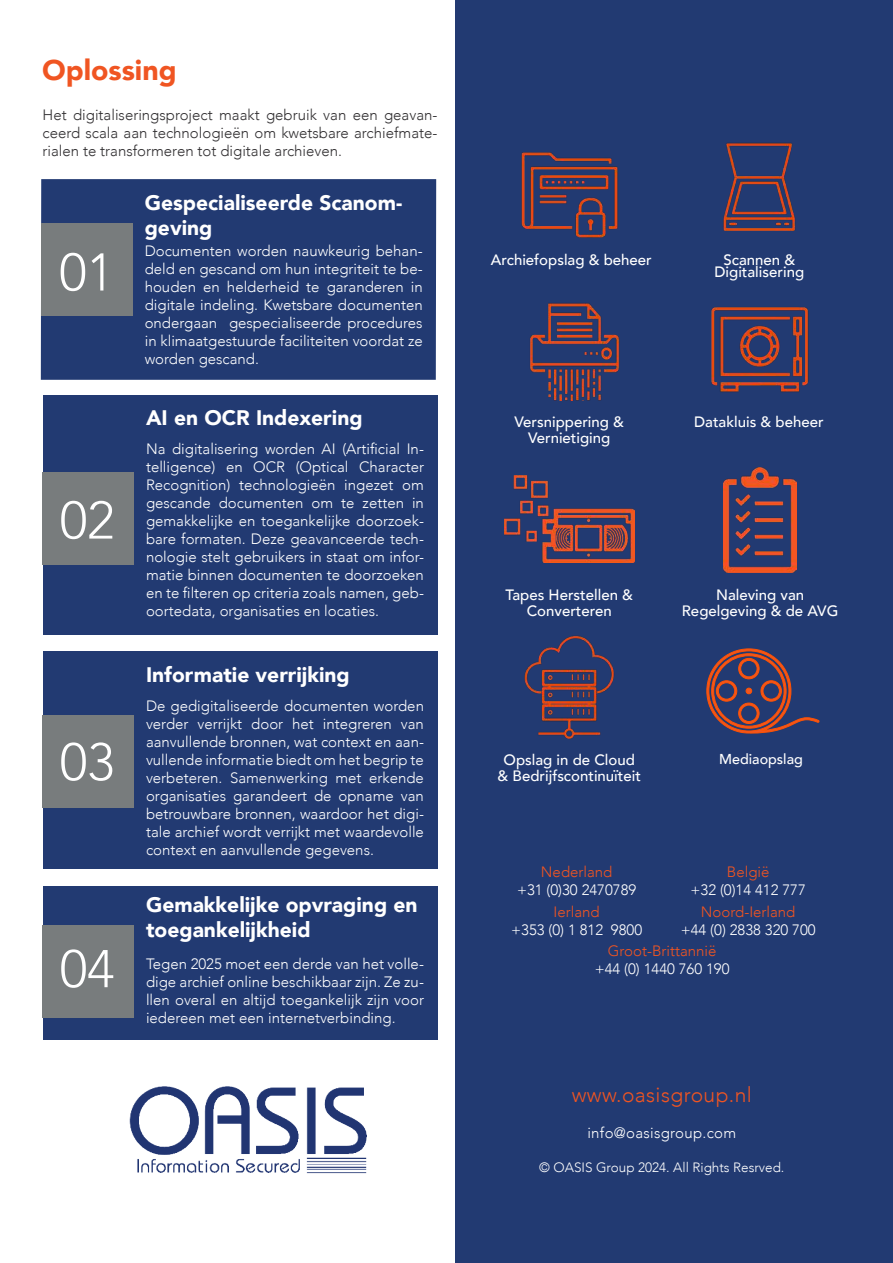
<style>
.page{position:relative;width:893px;height:1263px;background:#fff}
.page>*{position:absolute;margin:0;border:0;box-sizing:border-box;transform-origin:0 0}
.t1{font:300 52.5px "Avenir";color:#fff}
.t2{font:900 28.5px "Avenir";color:#f05522}
.t3{font:900 21px/25.2px "Avenir";color:#fff}
.t4{font:300 21px "Avenir";letter-spacing:.02em;color:#f05522}
.t5{font:300 15px/18px "Avenir";color:#fff;text-align:justify}
.t6{font:500 15px/15.9px "Avenir";color:#fff;text-align:center}
.t7{font:300 15px/18px "Avenir";color:#323032;text-align:justify}
.t8{font:300 15px "Avenir";color:#f05522}
.t9{font:300 15px "Avenir";letter-spacing:.02em;color:#fff}
.t10{font:500 14.25px "Avenir";color:#fff}
.t11{font:300 13.5px "Avenir";color:#fff}
</style>
<div class="page">
<div style="left:455px;top:0;width:438px;height:1263px;background:#223a72"></div>
<div style="left:43px;top:395px;width:394px;height:240px;background:#223a72"></div>
<div style="left:43px;top:652px;width:394px;height:217px;background:#223a72"></div>
<div style="left:43px;top:886px;width:394px;height:153px;background:#223a72"></div>
<div style="left:43px;top:472px;width:91px;height:92px;background:#787c7d"></div>
<div style="left:43px;top:715px;width:91px;height:93px;background:#787c7d"></div>
<div style="left:43px;top:925px;width:91px;height:92px;background:#787c7d"></div>
<div style="left:41px;top:179px;width:395px;height:201px;background:#223a72"></div>
<div style="left:41px;top:223px;width:91px;height:93px;background:#787c7d"></div>
<img style="left:504px;top:475px;width:130px;height:87px">
<img style="left:711px;top:307px;width:98px;height:85px">
<img style="left:530px;top:303px;width:90px;height:97px">
<img style="left:524px;top:635px;width:91px;height:104px">
<img style="left:723px;top:467px;width:73px;height:105px">
<svg style="left:706px;top:648px;width:114px;height:86px"></svg>
<img style="left:723px;top:142px;width:73px;height:89px">
<img style="left:521px;top:152px;width:97px;height:86px">
<img style="left:129px;top:1087px;width:237px;height:87px">
<h2 class="t2" style="left:42px;top:58px;width:136px">Oplossing</h2>
<p class="t7" style="left:43px;top:107px;width:396px">Het digitaliseringsproject maakt gebruik van een geavan&shy;ceerd scala aan technologieën om kwetsbare archiefmate&shy;rialen te transformeren tot digitale archieven.</p>
<h3 class="t3" style="left:145px;top:192px;width:259px">Gespecialiseerde Scanom&shy;geving</h3>
<h1 class="t1" style="left:59px;top:250px;width:56px">01</h1>
<p class="t5" style="left:145px;top:243px;width:279px">Documenten worden nauwkeurig behan&shy;deld en gescand om hun integriteit te be&shy;houden en helderheid te garanderen in digitale indeling. Kwetsbare documenten ondergaan gespecialiseerde procedures in klimaatgestuurde faciliteiten voordat ze worden gescand.</p>
<h1 class="t1" style="left:60px;top:498px;width:56px">02</h1>
<h1 class="t1" style="left:60px;top:740px;width:56px">03</h1>
<h1 class="t1" style="left:60px;top:947px;width:56px">04</h1>
<h3 class="t3" style="left:146px;top:407px;width:218px">AI en OCR Indexering</h3>
<p class="t5" style="left:146px;top:440px;width:279px">Na digitalisering worden AI (Artificial In&shy;telligence) en OCR (Optical Character Recognition) technologieën ingezet om gescande documenten om te zetten in gemakkelijke en toegankelijke doorzoek&shy;bare formaten. Deze geavanceerde tech&shy;nologie stelt gebruikers in staat om infor&shy;matie binnen documenten te doorzoeken en te filteren op criteria zoals namen, geb&shy;oortedata, organisaties en locaties.</p>
<h3 class="t3" style="left:146px;top:664px;width:205px">Informatie verrijking</h3>
<p class="t5" style="left:146px;top:698px;width:279px">De gedigitaliseerde documenten worden verder verrijkt door het integreren van aanvullende bronnen, wat context en aan&shy;vullende informatie biedt om het begrip te verbeteren. Samenwerking met erkende organisaties garandeert de opname van betrouwbare bronnen, waardoor het digi&shy;tale archief wordt verrijkt met waardevolle context en aanvullende gegevens.</p>
<h3 class="t3" style="left:146px;top:894px;width:273px">Gemakkelijke opvraging en toegankelijkheid</h3>
<p class="t5" style="left:146px;top:956px;width:279px">Tegen 2025 moet een derde van het volle&shy;dige archief online beschikbaar zijn. Ze zu&shy;llen overal en altijd toegankelijk zijn voor iedereen met een internetverbinding.</p>
<p class="t6" style="left:491px;top:254px;width:162px">Archiefopslag &amp; beheer</p>
<p class="t6" style="left:714px;top:256px;width:91px;line-height:11.1px">Scannen &amp;<br>Digitalisering</p>
<p class="t6" style="left:514px;top:415px;width:111px">Versnippering &amp;<br>Vernietiging</p>
<p class="t6" style="left:694px;top:415px;width:131px">Datakluis &amp; beheer</p>
<p class="t6" style="left:505px;top:588px;width:129px">Tapes Herstellen &amp;<br>Converteren</p>
<p class="t6" style="left:682px;top:588px;width:158px">Naleving van<br>Regelgeving &amp; de AVG</p>
<p class="t6" style="left:498px;top:753px;width:145px">Opslag in de Cloud &amp; Bedrijfscontinuïteit</p>
<p class="t10" style="left:719px;top:753px;width:85px">Mediaopslag</p>
<p class="t8" style="left:541px;top:866px;width:73px">Nederland</p>
<p class="t5" style="left:517px;top:882px;width:121px">+31 (0)30 2470789</p>
<p class="t8" style="left:727px;top:863px;width:44px">België</p>
<p class="t5" style="left:690px;top:882px;width:117px">+32 (0)14 412 777</p>
<p class="t8" style="left:554px;top:905px;width:48px">Ierland</p>
<p class="t5" style="left:511px;top:922px;width:132px">+353 (0) 1 812 9800</p>
<p class="t8" style="left:701px;top:905px;width:96px">Noord-Ierland</p>
<p class="t5" style="left:681px;top:922px;width:136px">+44 (0) 2838 320 700</p>
<p class="t8" style="left:608px;top:942px;width:110px">Groot-Brittannië</p>
<p class="t5" style="left:595px;top:961px;width:136px">+44 (0) 1440 760 190</p>
<h3 class="t4" style="left:572px;top:1086px;width:182px">www.oasisgroup.nl</h3>
<p class="t9" style="left:587px;top:1126px;width:150px">info@oasisgroup.com</p>
<p class="t11" style="left:539px;top:1162px;width:247px">© OASIS Group 2024. All Rights Resrved.</p>
</div>
